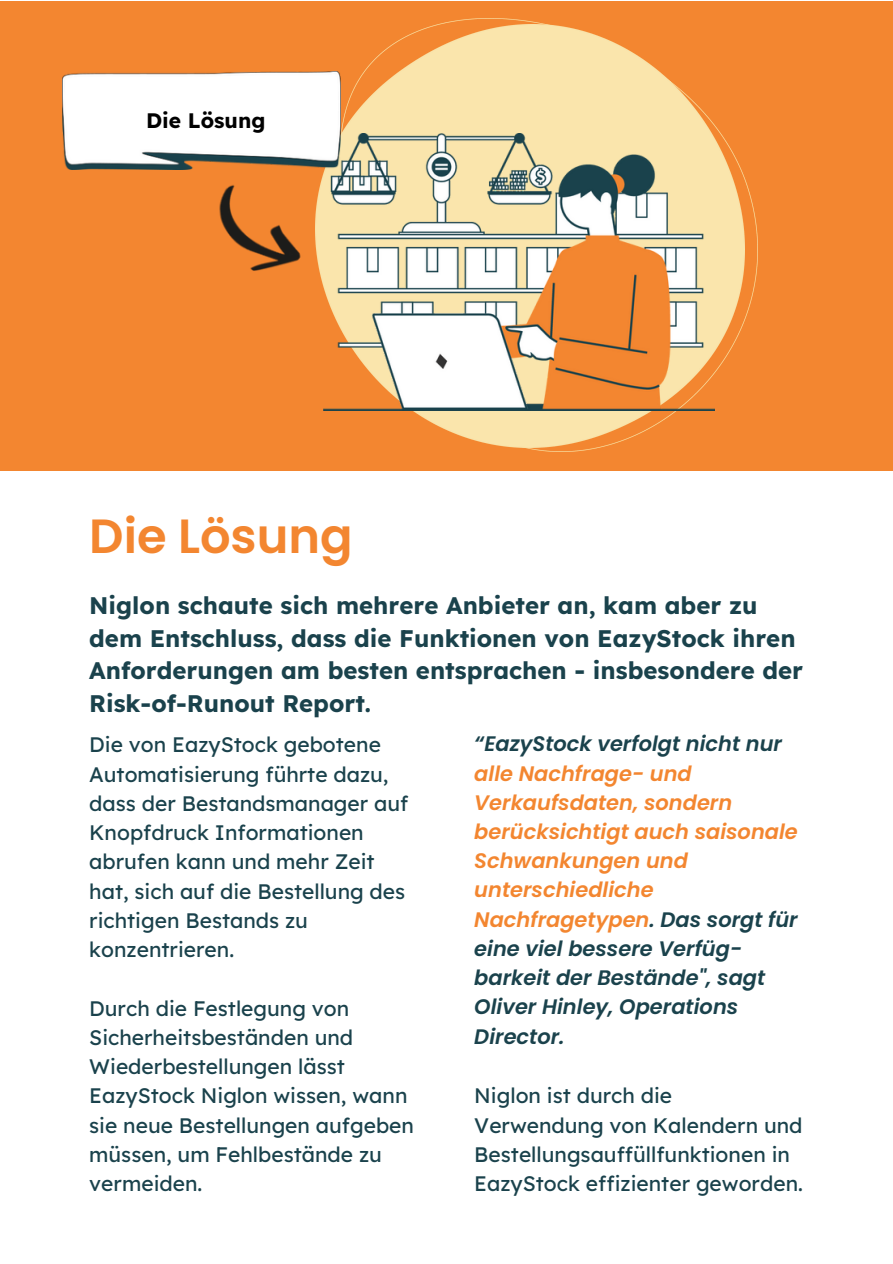
<style>
.page{position:relative;width:893px;height:1264px;background:#fff}
.page>*{position:absolute;margin:0;border:0;box-sizing:border-box;transform-origin:0 0}
.t1{font:600 48px "Poppins";color:#f38630}
.t2{font:700 24px/32.5px "Lexend";color:#1a424c}
.t3{font:21px/29.2px "Lexend";color:#1a424c}
.t4{font:italic 600 21px/29.2px "Poppins";color:#1a424c}
.t5{font:700 21px "Lexend";color:#000}
.s1{color:#f38630}
</style>
<div class="page">
<div style="left:0;top:1px;width:892px;height:469px;background:#f38630"></div>
<img style="left:316px;top:24px;width:428px;height:423px">
<img style="left:323px;top:133px;width:391px;height:278px">
<img style="left:63px;top:72px;width:277px;height:98px">
<img style="left:219px;top:185px;width:82px;height:86px">
<p class="t5" style="left:146px;top:107px;width:121px">Die Lösung</p>
<p class="t1" style="left:89px;top:502px;width:265px">Die Lösung</p>
<p class="t2" style="left:89px;top:588px;width:715px">Niglon schaute sich mehrere Anbieter an, kam aber zu dem Entschluss, dass die Funktionen von EazyStock ihren Anforderungen am besten entsprachen - insbesondere der Risk-of-Runout Report.</p>
<p class="t3" style="left:89px;top:730px;width:320px">Die von EazyStock gebotene<br>Automatisierung führte dazu, dass der Bestandsmanager auf<br>Knopfdruck Informationen abrufen kann und mehr Zeit hat, sich auf die Bestellung des richtigen Bestands zu konzentrieren.</p>
<p class="t4" style="left:474px;top:729px;width:325px">“EazyStock verfolgt nicht nur <span class="s1">alle Nachfrage- und<br>Verkaufsdaten, sondern berücksichtigt auch saisonale<br>Schwankungen und unterschiedliche<br>Nachfragetypen</span>. Das sorgt für eine viel bessere Verfüg&shy;barkeit der Bestände", sagt<br>Oliver Hinley, Operations<br>Director.</p>
<p class="t3" style="left:89px;top:993px;width:326px">Durch die Festlegung von<br>Sicherheitsbeständen und<br>Wiederbestellungen lässt<br>EazyStock Niglon wissen, wann sie neue Bestellungen aufgeben müssen, um Fehlbestände zu vermeiden.</p>
<p class="t3" style="left:474px;top:1080px;width:330px">Niglon ist durch die<br>Verwendung von Kalendern und<br>Bestellungsauffüllfunktionen in<br>EazyStock effizienter geworden.</p>
</div>
